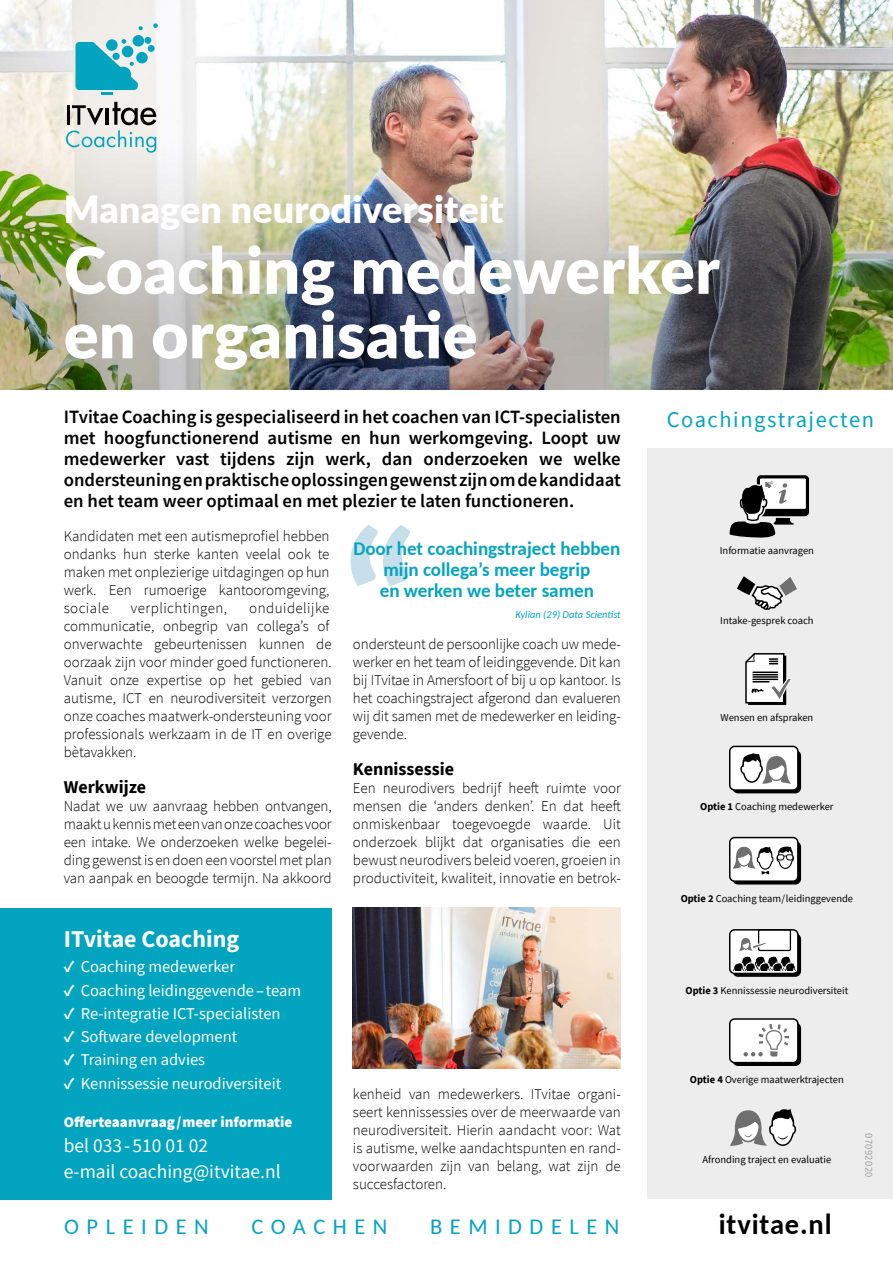
<style>
.page{position:relative;width:893px;height:1263px;background:#fff}
.page>*{position:absolute;margin:0;border:0;box-sizing:border-box;transform-origin:0 0}
.t1{font:700 195px "Lato";color:#c6dfea}
.t2{font:900 64.5px/64.5px "Lato";letter-spacing:.005em;color:#fff}
.t3{font:900 37.5px "Lato";letter-spacing:.005em;color:#fff}
.t4{font:700 28.5px "Carlito";letter-spacing:.03em;color:#000}
.t5{font:700 24px "Source Sans Pro";color:#fff}
.t6{font:22.5px "Carlito";letter-spacing:.335em;color:#03a4c0}
.t7{font:22.5px "Source Sans Pro";letter-spacing:.07em;color:#03a4c0}
.t8{font:19.5px/25.5px "Source Sans Pro";color:#fff}
.t9{font:700 19.05px/21px "Carlito";color:#03a4c0;text-align:center}
.t10{font:600 18.75px/21px "Source Sans Pro";color:#000;text-align:justify}
.t11{font:700 18px "Source Sans Pro";color:#000}
.t12{font:16.5px "Source Sans Pro";color:#fff}
.t13{font:300 15px/18px "Source Sans Pro";color:#000;text-align:justify}
.t14{font:900 15px "Source Sans Pro";color:#fff}
.t15{font:300 15px "Source Sans Pro";letter-spacing:.03em;color:#000}
.t16{font:10.5px "Source Sans Pro";color:#000}
.t17{font:italic 10.5px "Carlito";color:#03a4c0}
.t18{font:10.5px "Source Sans Pro";letter-spacing:.03em;color:#9d9d9c}
.s1{font-weight:700}
</style>
<div class="page">
<div style="left:648px;top:448px;width:245px;height:751px;background:#ededed"></div>
<img style="left:0;top:0;width:893px;height:389px">
<svg style="left:144px;top:37px;width:8px;height:7px"></svg>
<svg style="left:153px;top:23px;width:5px;height:5px"></svg>
<div style="left:148px;top:45px;width:7px;height:7px;background:#03a4c0;border-radius:50%"></div>
<svg style="left:138px;top:26px;width:5px;height:5px"></svg>
<div style="left:133px;top:35px;width:11px;height:12px;background:#03a4c0;border-radius:50%"></div>
<div style="left:136px;top:52px;width:12px;height:11px;background:#03a4c0;border-radius:50%"></div>
<svg style="left:75px;top:39px;width:63px;height:56px;background:#4abacc"></svg>
<svg style="left:66px;top:102px;width:90px;height:51px;background:#b8c3c1"></svg>
<div style="left:0;top:908px;width:332px;height:291px;background:#03a4c0"></div>
<img style="left:353px;top:908px;width:268px;height:160px">
<div style="left:732px;top:933px;width:69px;height:44px;background:#000;border-radius:6px"></div>
<div style="left:730px;top:930px;width:68px;height:43px;background:#fff;border-radius:5px"></div>
<div style="left:729px;top:929px;width:70px;height:45px;border:1px solid #000;border-radius:5px"></div>
<div style="left:732px;top:1022px;width:69px;height:44px;background:#000;border-radius:6px"></div>
<div style="left:730px;top:1019px;width:68px;height:43px;background:#fff;border-radius:5px"></div>
<div style="left:729px;top:1018px;width:70px;height:45px;border:1px solid #000;border-radius:5px"></div>
<svg style="left:729px;top:475px;width:80px;height:63px"></svg>
<svg style="left:737px;top:576px;width:60px;height:34px"></svg>
<div style="left:732px;top:841px;width:69px;height:43px;background:#000;border-radius:6px"></div>
<div style="left:730px;top:837px;width:68px;height:44px;background:#fff;border-radius:5px"></div>
<div style="left:729px;top:837px;width:70px;height:45px;border:1px solid #000;border-radius:5px"></div>
<div style="left:732px;top:750px;width:69px;height:43px;background:#000;border-radius:6px"></div>
<div style="left:730px;top:746px;width:68px;height:44px;background:#fff;border-radius:5px"></div>
<div style="left:729px;top:746px;width:70px;height:45px;border:1px solid #000;border-radius:5px"></div>
<div style="left:758px;top:929px;width:33px;height:22px;border:1px solid #000"></div>
<svg style="left:743px;top:1024px;width:47px;height:32px"></svg>
<svg style="left:732px;top:937px;width:65px;height:35px"></svg>
<svg style="left:730px;top:1108px;width:67px;height:38px"></svg>
<svg style="left:739px;top:753px;width:52px;height:41px"></svg>
<svg style="left:733px;top:846px;width:62px;height:39px"></svg>
<svg style="left:745px;top:653px;width:47px;height:52px"></svg>
<h3 class="t3" style="left:64px;top:181px;width:441px">Managen neurodiversiteit</h3>
<h2 class="t2" style="left:64px;top:235px;width:657px">Coaching medewerker en organisatie</h2>
<p class="t10" style="left:64px;top:406px;width:559px">ITvitae Coaching is gespecialiseerd in het coachen van ICT-specialisten met hoogfunctionerend autisme en hun werkomgeving. Loopt uw medewerker vast tijdens zijn werk, dan onderzoeken we welke ondersteuning en praktische oplossingen gewenst zijn om de kandidaat en het team weer optimaal en met plezier te laten functioneren.</p>
<p class="t13" style="left:64px;top:527px;width:267px">Kandidaten met een autismeprofiel hebben ondanks hun sterke kanten veelal ook te maken met onplezierige uitdagingen op hun werk. Een rumoerige kantooromgeving, sociale</p>
<p class="t13" style="left:64px;top:599px;width:269px;text-align:left;text-indent:185px">onduidelijke communicatie, onbegrip van collega’s of onverwachte gebeurtenissen kunnen de oorzaak zijn voor minder goed functioneren.<br>Vanuit onze expertise op het gebied van autisme, ICT en neurodiversiteit verzorgen onze coaches maatwerk-ondersteuning voor professionals werkzaam in de IT en overige bètavakken.</p>
<p class="t11" style="left:64px;top:775px;width:84px">Werkwijze</p>
<p class="t13" style="left:64px;top:797px;width:269px">Nadat we uw aanvraag hebben ontvangen, maakt u kennis met een van onze coaches voor een intake. We onderzoeken welke begelei&shy;ding gewenst is en doen een voorstel met plan van aanpak en beoogde termijn. Na akkoord</p>
<p class="t15" style="left:131px;top:599px;width:98px">verplichtingen,</p>
<h3 class="t5" style="left:64px;top:922px;width:177px">ITvitae Coaching</h3>
<p class="t12" style="left:64px;top:956px;width:173px"><span class="s1">✓</span> Coaching medewerker</p>
<p class="t12" style="left:64px;top:979px;width:239px"><span class="s1">✓</span> Coaching leidinggevende – team</p>
<p class="t12" style="left:64px;top:1003px;width:218px"><span class="s1">✓</span> Re-integratie ICT-specialisten</p>
<p class="t12" style="left:64px;top:1026px;width:175px"><span class="s1">✓</span> Software development</p>
<p class="t12" style="left:64px;top:1049px;width:143px"><span class="s1">✓</span> Training en advies</p>
<p class="t12" style="left:64px;top:1073px;width:219px"><span class="s1">✓</span> Kennissessie neurodiversiteit</p>
<p class="t14" style="left:64px;top:1111px;width:230px">Offerteaanvraag/meer informatie</p>
<h3 class="t8" style="left:64px;top:1133px;width:218px">bel 033 - 510 01 02<br>e-mail coaching@itvitae.nl</h3>
<h1 class="t1" style="left:342px;top:462px;width:77px">“</h1>
<p class="t9" style="left:353px;top:538px;width:269px">Door het coachingstraject hebben mijn collega’s meer begrip<br>en werken we beter samen</p>
<p class="t17" style="left:516px;top:608px;width:107px">Kylian (29) Data Scientist</p>
<p class="t13" style="left:353px;top:635px;width:269px">ondersteunt de persoonlijke coach uw mede&shy;werker en het team of leidinggevende. Dit kan bij ITvitae in Amersfoort of bij u op kantoor. Is het coachingstraject afgerond dan evalueren wij dit samen met de medewerker en leiding&shy;gevende.</p>
<p class="t11" style="left:353px;top:757px;width:103px">Kennissessie</p>
<p class="t13" style="left:353px;top:779px;width:269px">Een neurodivers bedrijf heeft ruimte voor mensen die ‘anders denken’. En dat heeft onmiskenbaar toegevoegde waarde. Uit onderzoek blijkt dat organisaties die een bewust neurodivers beleid voeren, groeien in productiviteit, kwaliteit, innovatie en betrok-</p>
<p class="t13" style="left:353px;top:1085px;width:269px">kenheid van medewerkers. ITvitae organi&shy;seert kennissessies over de meerwaarde van neurodiversiteit. Hierin aandacht voor: Wat is autisme, welke aandachtspunten en rand&shy;voorwaarden zijn van belang, wat zijn de succesfactoren.</p>
<h3 class="t7" style="left:667px;top:405px;width:209px">Coachingstrajecten</h3>
<p class="t16" style="left:720px;top:544px;width:96px">Informatie aanvragen</p>
<p class="t16" style="left:720px;top:614px;width:95px">Intake-gesprek coach</p>
<p class="t16" style="left:720px;top:711px;width:94px">Wensen en afspraken</p>
<p class="t16" style="left:700px;top:799px;width:135px"><span class="s1">Optie 1</span> Coaching medewerker</p>
<p class="t16" style="left:681px;top:892px;width:174px"><span class="s1">Optie 2</span> Coaching team / leidinggevende</p>
<p class="t16" style="left:685px;top:984px;width:164px"><span class="s1">Optie 3</span> Kennissessie neurodiversiteit</p>
<p class="t16" style="left:690px;top:1073px;width:155px"><span class="s1">Optie 4</span> Overige maatwerktrajecten</p>
<p class="t16" style="left:702px;top:1153px;width:130px">Afronding traject en evaluatie</p>
<p class="t18" style="left:875px;top:1133px;width:45px;rotate:90deg">07092020</p>
<h3 class="t6" style="left:64px;top:1211px;width:146px">OPLEIDEN</h3>
<h3 class="t6" style="left:251px;top:1211px;width:137px">COACHEN</h3>
<h3 class="t6" style="left:430px;top:1211px;width:191px">BEMIDDELEN</h3>
<h3 class="t4" style="left:719px;top:1205px;width:115px">itvitae.nl</h3>
</div>
